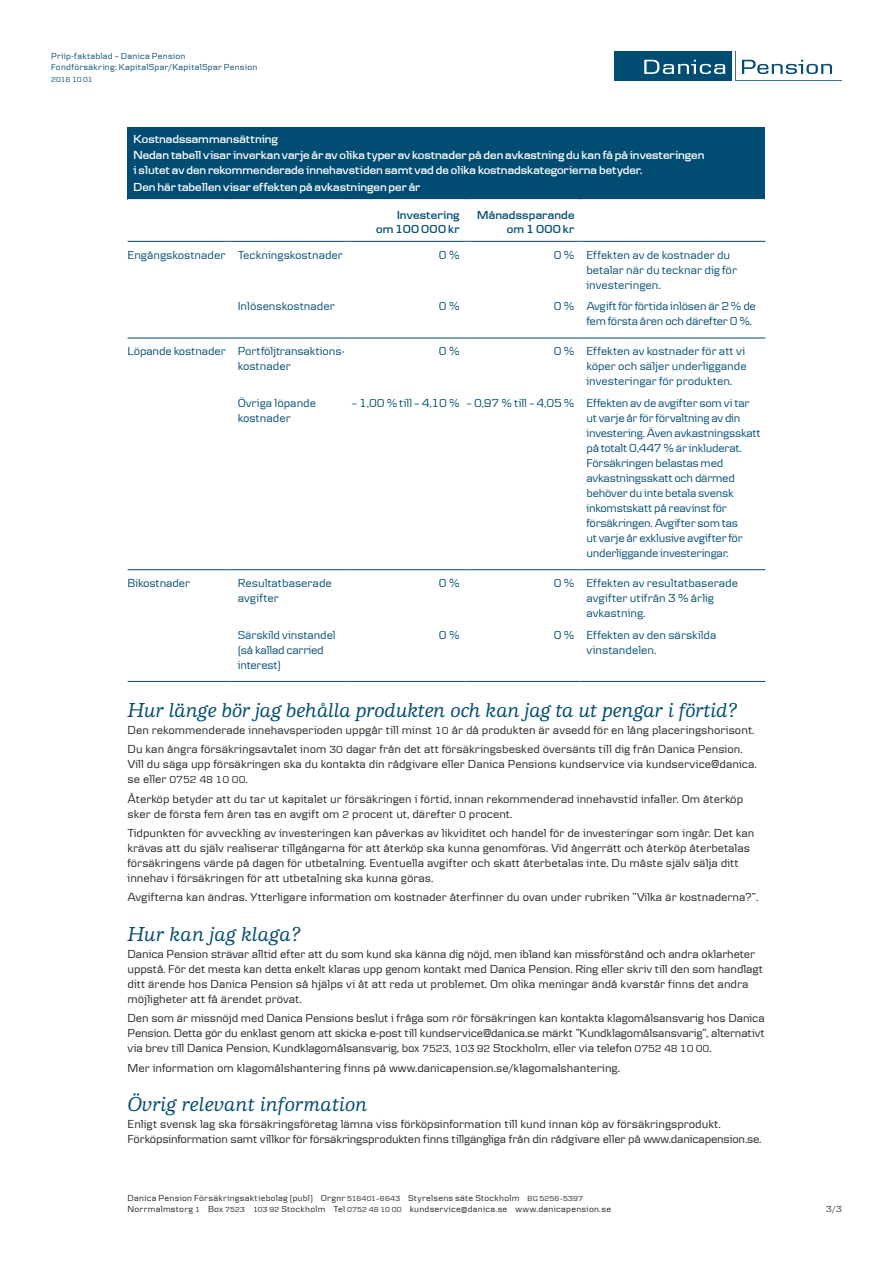
<style>
.page{position:relative;width:893px;height:1263px;background:#fff}
.page>*{position:absolute;margin:0;border:0;box-sizing:border-box;transform-origin:0 0}
.t1{font:italic 500 21px "Danske Human";letter-spacing:-.01em;color:#004c72}
.Brödtext{font:12px/15px "Danske Text";color:#231f20}
.Tabell_Text_Vänsters{font:12px/15px "Danske Text";letter-spacing:-.01em;color:#004c72}
.Tabell_Rubrik_Vit{font:700 12px/15px "Danske Headline";color:#fff}
.Tabell_Text_Högerstä{font:12px "Danske Text";letter-spacing:-.01em;color:#004c72}
.t2{font:700 12px/13.5px "Danske Text";letter-spacing:.01em;color:#004c72;text-align:right}
.Brödtext-2{font:10.5px "Danske Text";color:#231f20}
.t3{font:9px/10.8px "Danske Text";letter-spacing:.025em;color:#231f20}
.t4{font:9px/10.8px "Danske Text";letter-spacing:.025em;color:#004c72}
.t5{font:9px "Danske Text";color:#21353f}
.t6{font:7.5px "Danske Text";letter-spacing:-.02em;color:#004c72}
.s1{font-size:10.5px}
.s2{font-size:12px}
.s3{font-size:7.5px}
</style>
<div class="page">
<div style="left:614px;top:51px;width:118px;height:30px;background:#004c72"></div>
<svg style="left:644px;top:60px;width:81px;height:14px"></svg>
<svg style="left:735px;top:51px;width:107px;height:30px"></svg>
<div style="left:128px;top:128px;width:637px;height:72px;background:#004c72"></div>
<hr style="left:128px;top:199px;width:104px;height:2px;background:#fff">
<hr style="left:232px;top:199px;width:119px;height:2px;background:#fff">
<hr style="left:351px;top:199px;width:115px;height:2px;background:#fff">
<hr style="left:466px;top:199px;width:114px;height:2px;background:#fff">
<hr style="left:580px;top:199px;width:185px;height:2px;background:#fff">
<hr style="left:128px;top:338px;width:104px;height:1px;background:#004c72">
<hr style="left:232px;top:338px;width:119px;height:1px;background:#004c72">
<hr style="left:351px;top:338px;width:115px;height:1px;background:#004c72">
<hr style="left:466px;top:338px;width:114px;height:1px;background:#004c72">
<hr style="left:580px;top:338px;width:185px;height:1px;background:#004c72">
<hr style="left:128px;top:569px;width:104px;height:1px;background:#004c72">
<hr style="left:232px;top:569px;width:119px;height:1px;background:#004c72">
<hr style="left:351px;top:569px;width:115px;height:1px;background:#004c72">
<hr style="left:466px;top:569px;width:114px;height:1px;background:#004c72">
<hr style="left:580px;top:569px;width:185px;height:1px;background:#004c72">
<hr style="left:128px;top:681px;width:104px;height:1px;background:#004c72">
<hr style="left:232px;top:681px;width:119px;height:1px;background:#004c72">
<hr style="left:351px;top:681px;width:115px;height:1px;background:#004c72">
<hr style="left:466px;top:681px;width:114px;height:1px;background:#004c72">
<hr style="left:580px;top:681px;width:185px;height:1px;background:#004c72">
<hr style="left:128px;top:241px;width:104px;height:1px;background:#004c72">
<hr style="left:232px;top:241px;width:119px;height:1px;background:#004c72">
<hr style="left:351px;top:241px;width:115px;height:1px;background:#004c72">
<hr style="left:466px;top:241px;width:114px;height:1px;background:#004c72">
<hr style="left:580px;top:241px;width:185px;height:1px;background:#004c72">
<p class="t4" style="left:51px;top:51px;width:208px">Priip-faktablad – Danica Pension<br>Fondförsäkring: KapitalSpar/KapitalSpar Pension</p>
<p class="t6" style="left:51px;top:75px;width:43px">2018 10 01</p>
<p class="Tabell_Rubrik_Vit" style="left:134px;top:131px;width:146px">Kostnadssammansättning</p>
<p class="Tabell_Rubrik_Vit" style="left:134px;top:148px;width:572px">Nedan tabell visar inverkan varje år av olika typer av kostnader på den avkastning du kan få på investeringen i slutet av den rekommenderade innehavstiden samt vad de olika kostnadskategorierna betyder.</p>
<p class="Tabell_Rubrik_Vit" style="left:134px;top:179px;width:288px">Den här tabellen visar effekten på avkastningen per år</p>
<p class="t2" style="left:376px;top:208px;width:85px">Investering<br>om 100 000 kr</p>
<p class="t2" style="left:477px;top:208px;width:99px">Månadssparande om 1 000 kr</p>
<p class="Tabell_Text_Vänsters" style="left:128px;top:247px;width:99px">Engångskostnader</p>
<p class="Tabell_Text_Vänsters" style="left:238px;top:247px;width:107px">Teckningskostnader</p>
<p class="Tabell_Text_Högerstä" style="left:439px;top:248px;width:22px">0 %</p>
<p class="Tabell_Text_Högerstä" style="left:554px;top:248px;width:22px">0 %</p>
<p class="Tabell_Text_Vänsters" style="left:586px;top:247px;width:152px">Effekten av de kostnader du betalar när du tecknar dig för investeringen.</p>
<p class="Tabell_Text_Vänsters" style="left:238px;top:298px;width:99px">Inlösenskostnader</p>
<p class="Tabell_Text_Högerstä" style="left:439px;top:299px;width:22px">0 %</p>
<p class="Tabell_Text_Högerstä" style="left:554px;top:299px;width:22px">0 %</p>
<p class="Tabell_Text_Vänsters" style="left:586px;top:298px;width:171px">Avgift för förtida inlösen är 2 % de fem första åren och därefter 0 %.</p>
<p class="Tabell_Text_Vänsters" style="left:128px;top:344px;width:100px">Löpande kostnader</p>
<p class="Tabell_Text_Vänsters" style="left:238px;top:344px;width:109px">Portföljtransaktions&shy;kostnader</p>
<p class="Tabell_Text_Högerstä" style="left:439px;top:344px;width:22px">0 %</p>
<p class="Tabell_Text_Högerstä" style="left:554px;top:344px;width:22px">0 %</p>
<p class="Tabell_Text_Vänsters" style="left:586px;top:344px;width:162px;text-align:justify">Effekten av kostnader för att vi köper och säljer underliggande investeringar för produkten.</p>
<p class="Tabell_Text_Vänsters" style="left:238px;top:395px;width:80px">Övriga löpande kostnader</p>
<p class="Tabell_Text_Högerstä" style="left:352px;top:396px;width:109px">– 1,00 % till – 4,10 %</p>
<p class="Tabell_Text_Högerstä" style="left:467px;top:396px;width:109px">– 0,97 % till – 4,05 %</p>
<p class="Tabell_Text_Vänsters" style="left:586px;top:395px;width:176px">Effekten av de avgifter som vi tar ut varje år för förvaltning av din investering. Även avkastningsskatt på totalt 0,447 % är inkluderat.<br>Försäkringen belastas med avkastningsskatt och därmed behöver du inte betala svensk inkomstskatt på reavinst för försäkringen. Avgifter som tas<br>ut varje år exklusive avgifter för underliggande investeringar.</p>
<p class="Tabell_Text_Vänsters" style="left:128px;top:575px;width:64px">Bikostnader</p>
<p class="Tabell_Text_Vänsters" style="left:238px;top:575px;width:96px">Resultatbaserade avgifter</p>
<p class="Tabell_Text_Högerstä" style="left:439px;top:576px;width:22px">0 %</p>
<p class="Tabell_Text_Högerstä" style="left:554px;top:576px;width:22px">0 %</p>
<p class="Tabell_Text_Vänsters" style="left:586px;top:575px;width:153px">Effekten av resultatbaserade avgifter utifrån 3 % årlig avkastning.</p>
<p class="Tabell_Text_Vänsters" style="left:238px;top:627px;width:99px">Särskild vinstandel (så kallad carried interest)</p>
<p class="Tabell_Text_Högerstä" style="left:439px;top:628px;width:22px">0 %</p>
<p class="Tabell_Text_Högerstä" style="left:554px;top:628px;width:22px">0 %</p>
<p class="Tabell_Text_Vänsters" style="left:586px;top:627px;width:132px">Effekten av den särskilda vinstandelen.</p>
<h2 class="t1" style="left:128px;top:698px;width:611px">Hur länge bör jag behålla produkten och kan jag ta ut pengar i förtid?</h2>
<p class="Brödtext" style="left:128px;top:722px;width:628px">Den rekommenderade innehavsperioden uppgår till minst <span class="s1">10</span> år då produkten är avsedd för en lång placeringshorisont.</p>
<p class="Brödtext" style="left:128px;top:742px;width:631px">Du kan ångra försäkringsavtalet inom <span class="s1">30</span> dagar från det att försäkringsbesked översänts till dig från Danica Pension.<br>Vill du säga upp försäkringen ska du kontakta din rådgivare eller Danica Pensions kundservice via kundservice@danica.</p>
<p class="Brödtext-2" style="left:128px;top:774px;width:122px"><span class="s2">se eller</span> 0752 48 10 00<span class="s2">.</span></p>
<p class="Brödtext" style="left:128px;top:791px;width:617px">Återköp betyder att du tar ut kapitalet ur försäkringen i förtid, innan rekommenderad innehavstid infaller. Om återköp sker de första fem åren tas en avgift om <span class="s1">2</span> procent ut, därefter <span class="s1">0</span> procent.</p>
<p class="Brödtext" style="left:128px;top:825px;width:628px">Tidpunkten för avveckling av investeringen kan påverkas av likviditet och handel för de investeringar som ingår. Det kan krävas att du själv realiserar tillgångarna för att återköp ska kunna genomföras. Vid ångerrätt och återköp återbetalas försäkringens värde på dagen för utbetalning. Eventuella avgifter och skatt återbetalas inte. Du måste själv sälja ditt innehav i försäkringen för att utbetalning ska kunna göras.</p>
<p class="Brödtext" style="left:128px;top:889px;width:632px">Avgifterna kan ändras. Ytterligare information om kostnader återfinner du ovan under rubriken ”Vilka är kostnaderna?”.</p>
<h2 class="t1" style="left:128px;top:922px;width:174px">Hur kan jag klaga?</h2>
<p class="Brödtext" style="left:128px;top:946px;width:637px">Danica Pension strävar alltid efter att du som kund ska känna dig nöjd, men ibland kan missförstånd och andra oklarheter uppstå. För det mesta kan detta enkelt klaras upp genom kontakt med Danica Pension. Ring eller skriv till den som handlagt ditt ärende hos Danica Pension så hjälps vi åt att reda ut problemet. Om olika meningar ändå kvarstår finns det andra möjligheter att få ärendet prövat.</p>
<p class="Brödtext" style="left:128px;top:1010px;width:639px;text-align:justify">Den som är missnöjd med Danica Pensions beslut i fråga som rör försäkringen kan kontakta klagomålsansvarig hos Danica Pension. Detta gör du enklast genom att skicka e-post till kundservice@danica.se märkt ”Kundklagomålsansvarig”, alternativt via brev till Danica Pension, Kundklagomålsansvarig, box <span class="s1">7523</span>, <span class="s1">103 92</span> Stockholm, eller via telefon <span class="s1">0752 48 10 00</span>.</p>
<p class="Brödtext" style="left:128px;top:1060px;width:494px">Mer information om klagomålshantering finns på www.danicapension.se/klagomalshantering.</p>
<h2 class="t1" style="left:128px;top:1093px;width:242px">Övrig relevant information</h2>
<p class="Brödtext" style="left:128px;top:1117px;width:635px">Enligt svensk lag ska försäkringsföretag lämna viss förköpsinformation till kund innan köp av försäkringsprodukt.<br>Förköpsinformation samt villkor för försäkringsprodukten finns tillgängliga från din rådgivare eller på www.danicapension.se.</p>
<p class="t3" style="left:128px;top:1192px;width:485px">Danica Pension Försäkringsaktiebolag (publ) Orgnr <span class="s3">516401–6643</span> Styrelsens säte Stockholm <span class="s3">BG 5256–5397<br></span>Norrmalmstorg <span class="s3">1</span> Box <span class="s3">7523 103 92</span> Stockholm Tel <span class="s3">0752 48 10 00</span> kundservice@danica.se www.danicapension.se</p>
<p class="t5" style="left:826px;top:1204px;width:17px">3/3</p>
</div>
